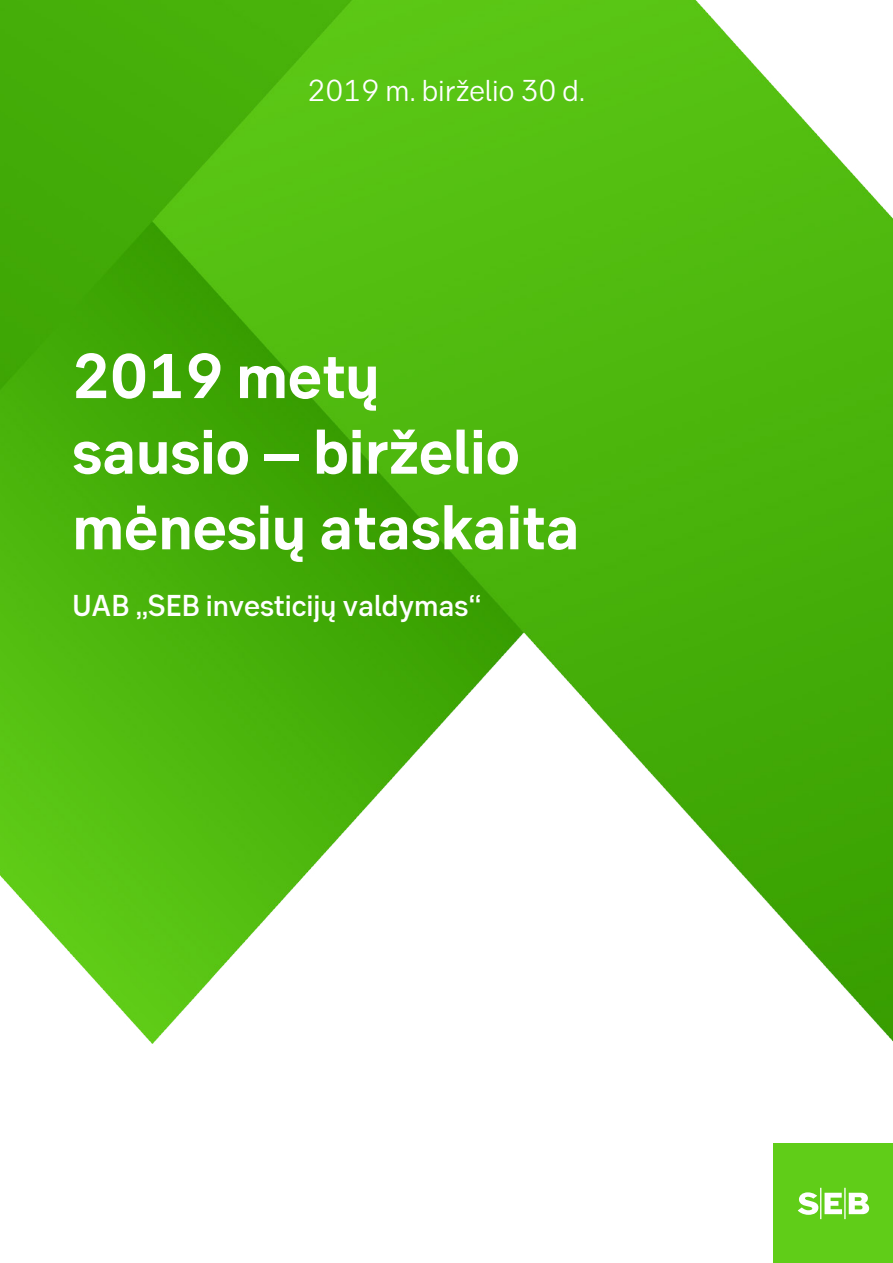
<style>
.page{position:relative;width:893px;height:1263px;background:#fff}
.page>*{position:absolute;margin:0;border:0;box-sizing:border-box;transform-origin:0 0}
.t1{font:700 63px/75.6px "SEB Sans Serif";color:#fff}
.t2{font:500 30px "SEB Sans Serif";color:#fff}
.t3{font:30px "SEB Sans Serif";color:#fff}
</style>
<div class="page">
<img style="left:0;top:0;width:893px;height:1044px">
<div style="left:774px;top:1144px;width:119px;height:119px;background:#60cd18"></div>
<svg style="left:798px;top:1188px;width:71px;height:31px"></svg>
<p class="t3" style="left:307px;top:72px;width:279px">2019 m. birželio 30 d.</p>
<p class="t1" style="left:72px;top:338px;width:509px">2019 metų<br>sausio – birželio mėnesių ataskaita</p>
<p class="t2" style="left:72px;top:587px;width:411px">UAB „SEB investicijų valdymas“</p>
</div>
